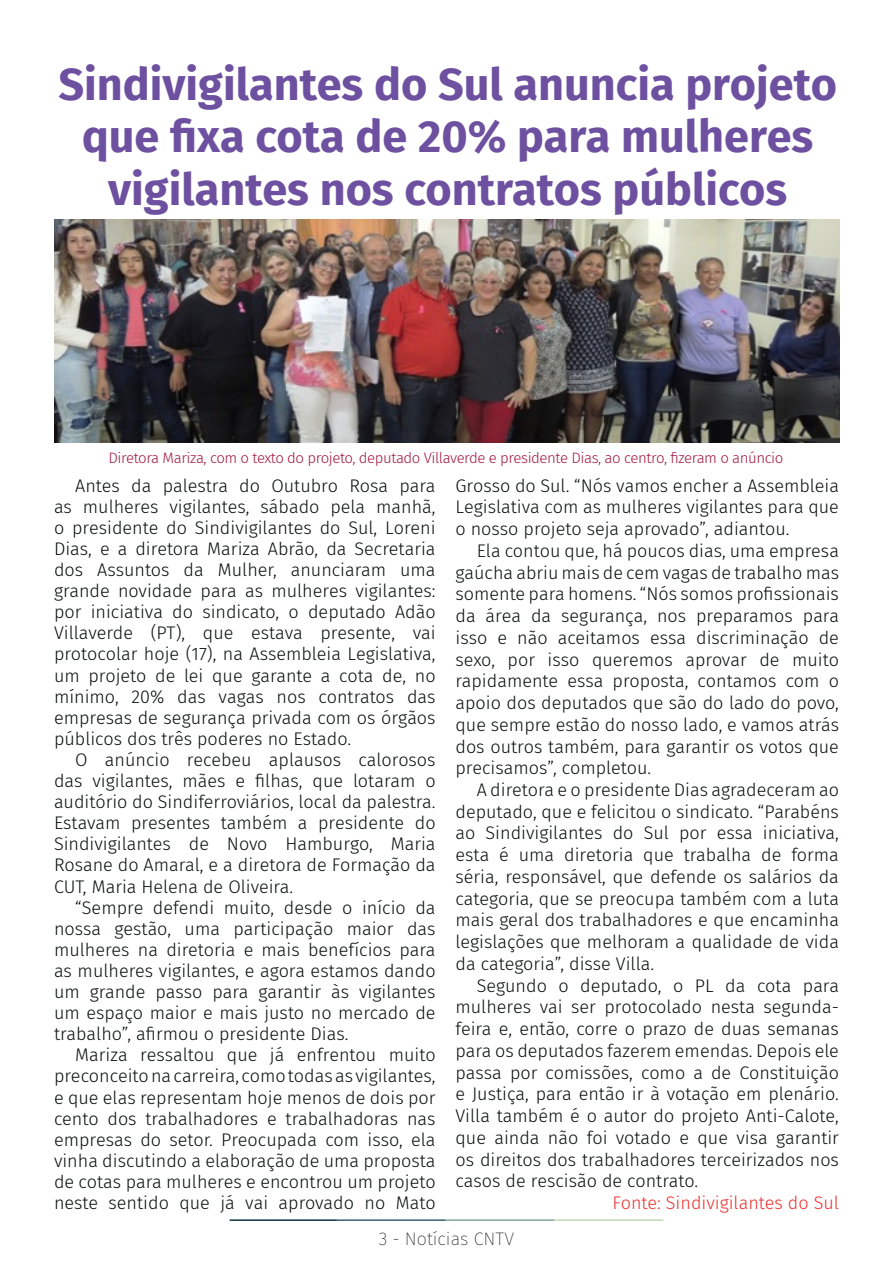
<style>
.page{position:relative;width:893px;height:1263px;background:#fff}
.page>*{position:absolute;margin:0;border:0;box-sizing:border-box;transform-origin:0 0}
.t1{font:700 45px/52.5px "Fira Sans";color:#6d50a0;text-align:center}
.t2{font:300 18.15px/21.1px "Fira Sans";color:#080d0b;text-align:justify}
.t3{font:300 18.15px "Fira Sans";color:#ee302d}
.t4{font:200 18px "Fira Sans";color:#231f20}
.t5{font:300 15px "Fira Sans";letter-spacing:-.03em;color:#a31943}
</style>
<div class="page">
<hr style="left:230px;top:1219px;width:107px;height:2px;background:#0e323f">
<hr style="left:337px;top:1219px;width:109px;height:2px;background:#3a5f6d">
<hr style="left:446px;top:1219px;width:109px;height:2px;background:#87a59a">
<hr style="left:555px;top:1219px;width:108px;height:2px;background:#c6d5b7">
<img style="left:54px;top:219px;width:785px;height:224px">
<p class="t1" style="left:58px;top:55px;width:780px">Sindivigilantes do Sul anuncia projeto que fixa cota de 20% para mulheres vigilantes nos contratos públicos</p>
<p class="t5" style="left:109px;top:447px;width:676px">Diretora Mariza, com o texto do projeto, deputado Villaverde e presidente Dias, ao centro, fizeram o anúncio</p>
<p class="t2" style="left:54px;top:475px;width:383px;text-indent:21px">Antes da palestra do Outubro Rosa para as mulheres vigilantes, sábado pela manhã, o presidente do Sindivigilantes do Sul, Loreni Dias, e a diretora Mariza Abrão, da Secretaria dos Assuntos da Mulher, anunciaram uma grande novidade para as mulheres vigilantes: por iniciativa do sindicato, o deputado Adão Villaverde (PT), que estava presente, vai protocolar hoje (17), na Assembleia Legislativa, um projeto de lei que garante a cota de, no mínimo, 20% das vagas nos contratos das empresas de segurança privada com os órgãos públicos dos três poderes no Estado.</p>
<p class="t2" style="left:54px;top:749px;width:383px;text-indent:21px">O anúncio recebeu aplausos calorosos das vigilantes, mães e filhas, que lotaram o auditório do Sindiferroviários, local da palestra.<br>Estavam presentes também a presidente do Sindivigilantes de Novo Hamburgo, Maria Rosane do Amaral, e a diretora de Formação da CUT, Maria Helena de Oliveira.</p>
<p class="t2" style="left:54px;top:897px;width:383px;text-indent:21px">“Sempre defendi muito, desde o início da nossa gestão, uma participação maior das mulheres na diretoria e mais benefícios para as mulheres vigilantes, e agora estamos dando um grande passo para garantir às vigilantes um espaço maior e mais justo no mercado de trabalho”, afirmou o presidente Dias.</p>
<p class="t2" style="left:54px;top:1044px;width:383px;text-indent:21px">Mariza ressaltou que já enfrentou muito preconceito na carreira, como todas as vigilantes, e que elas representam hoje menos de dois por cento dos trabalhadores e trabalhadoras nas empresas do setor. Preocupada com isso, ela vinha discutindo a elaboração de uma proposta de cotas para mulheres e encontrou um projeto neste sentido que já vai aprovado no Mato</p>
<p class="t2" style="left:455px;top:474px;width:385px;line-height:21.8px">Grosso do Sul. “Nós vamos encher a Assembleia Legislativa com as mulheres vigilantes para que o nosso projeto seja aprovado”, adiantou.</p>
<p class="t2" style="left:455px;top:540px;width:385px;line-height:21.8px;text-indent:21px">Ela contou que, há poucos dias, uma empresa gaúcha abriu mais de cem vagas de trabalho mas somente para homens. “Nós somos profissionais da área da segurança, nos preparamos para isso e não aceitamos essa discriminação de sexo, por isso queremos aprovar de muito rapidamente essa proposta, contamos com o apoio dos deputados que são do lado do povo, que sempre estão do nosso lado, e vamos atrás dos outros também, para garantir os votos que precisamos”, completou.</p>
<p class="t2" style="left:455px;top:779px;width:385px;line-height:21.8px;text-indent:21px">A diretora e o presidente Dias agradeceram ao deputado, que e felicitou o sindicato. “Parabéns ao Sindivigilantes do Sul por essa iniciativa, esta é uma diretoria que trabalha de forma séria, responsável, que defende os salários da categoria, que se preocupa também com a luta mais geral dos trabalhadores e que encaminha legislações que melhoram a qualidade de vida da categoria”, disse Villa.</p>
<p class="t2" style="left:455px;top:974px;width:385px;line-height:21.8px;text-indent:21px">Segundo o deputado, o PL da cota para mulheres vai ser protocolado nesta segunda&shy;feira e, então, corre o prazo de duas semanas para os deputados fazerem emendas. Depois ele passa por comissões, como a de Constituição e Justiça, para então ir à votação em plenário.<br>Villa também é o autor do projeto Anti-Calote, que ainda não foi votado e que visa garantir os direitos dos trabalhadores terceirizados nos casos de rescisão de contrato.</p>
<p class="t3" style="left:612px;top:1190px;width:228px">Fonte: Sindivigilantes do Sul</p>
<p class="t4" style="left:379px;top:1226px;width:137px">3 - Notícias CNTV</p>
</div>
